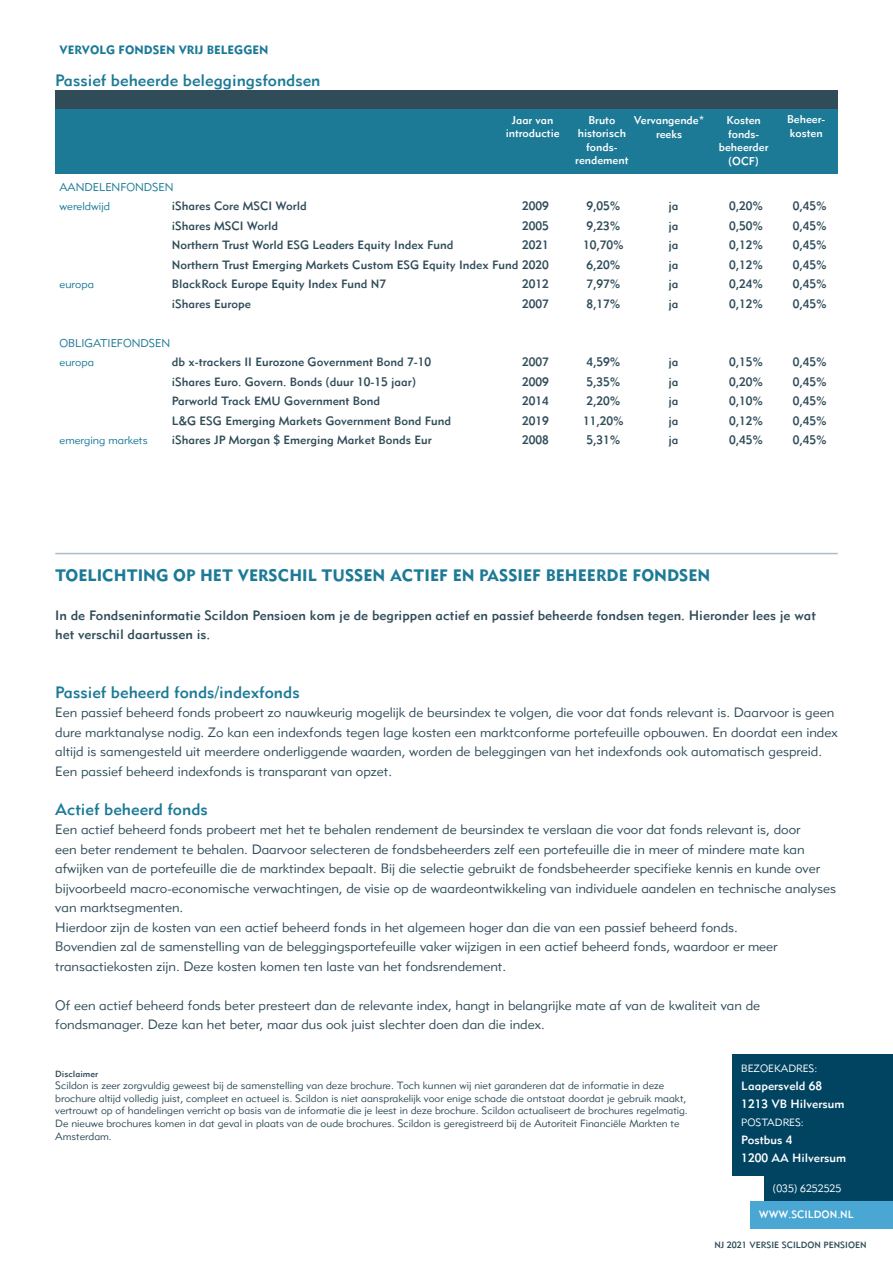
<style>
.page{position:relative;width:893px;height:1263px;background:#fff}
.page>*{position:absolute;margin:0;border:0;box-sizing:border-box;transform-origin:0 0}
.t1{font:16.5px "Metromedium 2 Com";color:#1c7a96}
.t2{font:16.5px "Metroblack 2 Com";color:#1c7a96}
.t3{font:13.5px/19.5px "Metrolite 2 Com";color:#304c59}
.t4{font:13.5px/19.5px "Metromedium 2 Com";color:#304c59}
.t5{font:12px "Metromedium 2 Com";color:#304c59}
.t6{font:12px "Metromedium 2 Com";color:#fff}
.t7{font:12px "Metroblack 2 Com";color:#1c7a96}
.t8{font:11.25px/13.5px "Metromedium 2 Com";color:#fff;text-align:center}
.t9{font:11.25px "Metrolite 2 Com";color:#1c7a96}
.t10{font:10.5px/12.6px "Metrolite 2 Com";color:#304c59}
.t11{font:10.5px "Metrolite 2 Com";color:#fff}
.t12{font:10.5px "Metromedium 2 Com";color:#fff}
.t13{font:9px "Metromedium 2 Com";color:#304c59}
</style>
<div class="page">
<div style="left:733px;top:1054px;width:160px;height:122px;background:#004462"></div>
<div style="left:764px;top:1176px;width:129px;height:25px;background:#004462"></div>
<div style="left:750px;top:1201px;width:143px;height:28px;background:#4aa7d4"></div>
<div style="left:55px;top:109px;width:783px;height:65px;background:#1c7a96"></div>
<div style="left:55px;top:91px;width:783px;height:18px;background:#304c59"></div>
<hr style="left:55px;top:553px;width:783px;height:1px;background:#abbec7">
<p class="t7" style="left:60px;top:42px;width:210px">VERVOLG FONDSEN VRIJ BELEGGEN</p>
<p class="t1" style="left:55px;top:70px;width:267px">Passief beheerde beleggingsfondsen</p>
<p class="t8" style="left:512px;top:113px;width:43px">Jaar van</p>
<p class="t8" style="left:506px;top:127px;width:56px">introductie</p>
<p class="t9" style="left:60px;top:180px;width:115px">AANDELENFONDSEN</p>
<p class="t9" style="left:60px;top:199px;width:52px">wereldwijd</p>
<p class="t5" style="left:172px;top:198px;width:136px">iShares Core MSCI World</p>
<p class="t5" style="left:172px;top:218px;width:108px">iShares MSCI World</p>
<p class="t5" style="left:172px;top:237px;width:283px">Northern Trust World ESG Leaders Equity Index Fund</p>
<p class="t5" style="left:172px;top:276px;width:216px">BlackRock Europe Equity Index Fund N7</p>
<p class="t5" style="left:172px;top:296px;width:81px">iShares Europe</p>
<p class="t5" style="left:522px;top:198px;width:28px">2009</p>
<p class="t5" style="left:522px;top:218px;width:28px">2005</p>
<p class="t5" style="left:522px;top:237px;width:28px">2021</p>
<p class="t5" style="left:172px;top:257px;width:379px">Northern Trust Emerging Markets Custom ESG Equity Index Fund 2020</p>
<p class="t5" style="left:522px;top:276px;width:28px">2012</p>
<p class="t5" style="left:522px;top:296px;width:28px">2007</p>
<p class="t9" style="left:60px;top:277px;width:36px">europa</p>
<p class="t9" style="left:60px;top:336px;width:112px">OBLIGATIEFONDSEN</p>
<p class="t9" style="left:60px;top:355px;width:36px">europa</p>
<p class="t5" style="left:172px;top:354px;width:261px">db x-trackers II Eurozone Government Bond 7-10</p>
<p class="t5" style="left:172px;top:374px;width:246px">iShares Euro. Govern. Bonds (duur 10-15 jaar)</p>
<p class="t5" style="left:172px;top:393px;width:210px">Parworld Track EMU Government Bond</p>
<p class="t5" style="left:172px;top:413px;width:281px">L&amp;G ESG Emerging Markets Government Bond Fund</p>
<p class="t5" style="left:172px;top:432px;width:261px">iShares JP Morgan $ Emerging Market Bonds Eur</p>
<p class="t9" style="left:60px;top:433px;width:90px">emerging markets</p>
<p class="t5" style="left:522px;top:354px;width:28px">2007</p>
<p class="t5" style="left:522px;top:374px;width:28px">2009</p>
<p class="t5" style="left:522px;top:393px;width:28px">2014</p>
<p class="t5" style="left:522px;top:413px;width:28px">2019</p>
<p class="t5" style="left:522px;top:432px;width:28px">2008</p>
<p class="t8" style="left:578px;top:113px;width:50px">Bruto historisch fonds-</p>
<p class="t8" style="left:575px;top:154px;width:55px">rendement</p>
<p class="t8" style="left:634px;top:114px;width:72px">Vervangende* reeks</p>
<p class="t8" style="left:726px;top:114px;width:36px">Kosten</p>
<p class="t8" style="left:728px;top:127px;width:33px">fonds-</p>
<p class="t8" style="left:719px;top:141px;width:51px">beheerder</p>
<p class="t8" style="left:728px;top:154px;width:32px">(OCF)</p>
<p class="t5" style="left:586px;top:198px;width:36px">9,05%</p>
<p class="t5" style="left:586px;top:218px;width:36px">9,23%</p>
<p class="t5" style="left:583px;top:237px;width:42px">10,70%</p>
<p class="t5" style="left:586px;top:257px;width:36px">6,20%</p>
<p class="t5" style="left:586px;top:276px;width:36px">7,97%</p>
<p class="t5" style="left:586px;top:296px;width:36px">8,17%</p>
<p class="t5" style="left:586px;top:354px;width:36px">4,59%</p>
<p class="t5" style="left:586px;top:374px;width:36px">5,35%</p>
<p class="t5" style="left:586px;top:393px;width:36px">2,20%</p>
<p class="t5" style="left:583px;top:413px;width:42px">11,20%</p>
<p class="t5" style="left:586px;top:432px;width:36px">5,31%</p>
<p class="t5" style="left:668px;top:198px;width:12px">ja</p>
<p class="t5" style="left:668px;top:218px;width:12px">ja</p>
<p class="t5" style="left:668px;top:237px;width:12px">ja</p>
<p class="t5" style="left:668px;top:257px;width:12px">ja</p>
<p class="t5" style="left:668px;top:276px;width:12px">ja</p>
<p class="t5" style="left:668px;top:296px;width:12px">ja</p>
<p class="t5" style="left:668px;top:354px;width:12px">ja</p>
<p class="t5" style="left:668px;top:374px;width:12px">ja</p>
<p class="t5" style="left:668px;top:393px;width:12px">ja</p>
<p class="t5" style="left:668px;top:413px;width:12px">ja</p>
<p class="t5" style="left:668px;top:432px;width:12px">ja</p>
<p class="t5" style="left:729px;top:198px;width:36px">0,20%</p>
<p class="t5" style="left:729px;top:218px;width:36px">0,50%</p>
<p class="t5" style="left:729px;top:237px;width:36px">0,12%</p>
<p class="t5" style="left:729px;top:257px;width:36px">0,12%</p>
<p class="t5" style="left:729px;top:276px;width:36px">0,24%</p>
<p class="t5" style="left:729px;top:296px;width:36px">0,12%</p>
<p class="t5" style="left:729px;top:354px;width:36px">0,15%</p>
<p class="t5" style="left:729px;top:374px;width:36px">0,20%</p>
<p class="t5" style="left:729px;top:393px;width:36px">0,10%</p>
<p class="t5" style="left:729px;top:413px;width:36px">0,12%</p>
<p class="t5" style="left:729px;top:432px;width:36px">0,45%</p>
<p class="t8" style="left:787px;top:113px;width:40px;text-align:left">Beheer&shy;kosten</p>
<p class="t5" style="left:793px;top:198px;width:36px">0,45%</p>
<p class="t5" style="left:793px;top:218px;width:36px">0,45%</p>
<p class="t5" style="left:793px;top:237px;width:36px">0,45%</p>
<p class="t5" style="left:793px;top:257px;width:36px">0,45%</p>
<p class="t5" style="left:793px;top:276px;width:36px">0,45%</p>
<p class="t5" style="left:793px;top:296px;width:36px">0,45%</p>
<p class="t5" style="left:793px;top:354px;width:36px">0,45%</p>
<p class="t5" style="left:793px;top:374px;width:36px">0,45%</p>
<p class="t5" style="left:793px;top:393px;width:36px">0,45%</p>
<p class="t5" style="left:793px;top:413px;width:36px">0,45%</p>
<p class="t5" style="left:793px;top:432px;width:36px">0,45%</p>
<p class="t2" style="left:55px;top:564px;width:657px">TOELICHTING OP HET VERSCHIL TUSSEN ACTIEF EN PASSIEF BEHEERDE FONDSEN</p>
<p class="t4" style="left:55px;top:605px;width:762px">In de Fondseninformatie Scildon Pensioen kom je de begrippen actief en passief beheerde fondsen tegen. Hieronder lees je wat het verschil daartussen is.</p>
<p class="t1" style="left:55px;top:682px;width:246px">Passief beheerd fonds/indexfonds</p>
<p class="t3" style="left:55px;top:702px;width:784px">Een passief beheerd fonds probeert zo nauwkeurig mogelijk de beursindex te volgen, die voor dat fonds relevant is. Daarvoor is geen dure marktanalyse nodig. Zo kan een indexfonds tegen lage kosten een marktconforme portefeuille opbouwen. En doordat een index altijd is samengesteld uit meerdere onderliggende waarden, worden de beleggingen van het indexfonds ook automatisch gespreid.<br>Een passief beheerd indexfonds is transparant van opzet.</p>
<p class="t1" style="left:55px;top:799px;width:154px">Actief beheerd fonds</p>
<p class="t3" style="left:55px;top:819px;width:782px">Een actief beheerd fonds probeert met het te behalen rendement de beursindex te verslaan die voor dat fonds relevant is, door<br>een beter rendement te behalen. Daarvoor selecteren de fondsbeheerders zelf een portefeuille die in meer of mindere mate kan afwijken van de portefeuille die de marktindex bepaalt. Bij die selectie gebruikt de fondsbeheerder specifieke kennis en kunde over bijvoorbeeld macro-economische verwachtingen, de visie op de waardeontwikkeling van individuele aandelen en technische analyses van marktsegmenten.</p>
<p class="t3" style="left:55px;top:917px;width:684px">Hierdoor zijn de kosten van een actief beheerd fonds in het algemeen hoger dan die van een passief beheerd fonds.</p>
<p class="t3" style="left:55px;top:936px;width:724px">Bovendien zal de samenstelling van de beleggingsportefeuille vaker wijzigen in een actief beheerd fonds, waardoor er meer transactiekosten zijn. Deze kosten komen ten laste van het fondsrendement.</p>
<p class="t3" style="left:55px;top:995px;width:706px">Of een actief beheerd fonds beter presteert dan de relevante index, hangt in belangrijke mate af van de kwaliteit van de fondsmanager. Deze kan het beter, maar dus ook juist slechter doen dan die index.</p>
<p class="t13" style="left:55px;top:1068px;width:44px">Disclaimer</p>
<p class="t10" style="left:55px;top:1079px;width:634px">Scildon is zeer zorgvuldig geweest bij de samenstelling van deze brochure. Toch kunnen wij niet garanderen dat de informatie in deze brochure altijd volledig juist, compleet en actueel is. Scildon is niet aansprakelijk voor enige schade die ontstaat doordat je gebruik maakt, vertrouwt op of handelingen verricht op basis van de informatie die je leest in deze brochure. Scildon actualiseert de brochures regelmatig.<br>De nieuwe brochures komen in dat geval in plaats van de oude brochures. Scildon is geregistreerd bij de Autoriteit Financiële Markten te Amsterdam.</p>
<p class="t11" style="left:741px;top:1062px;width:78px">BEZOEKADRES:</p>
<p class="t6" style="left:741px;top:1079px;width:82px">Laapersveld 68</p>
<p class="t6" style="left:741px;top:1097px;width:105px">1213 VB Hilversum</p>
<p class="t11" style="left:741px;top:1116px;width:64px">POSTADRES:</p>
<p class="t6" style="left:741px;top:1133px;width:53px">Postbus 4</p>
<p class="t6" style="left:741px;top:1151px;width:106px">1200 AA Hilversum</p>
<p class="t11" style="left:773px;top:1182px;width:70px">(035) 6252525</p>
<p class="t12" style="left:759px;top:1208px;width:96px">WWW.SCILDON.NL</p>
<p class="t13" style="left:714px;top:1240px;width:154px">NJ 2021 VERSIE SCILDON PENSIOEN</p>
</div>
